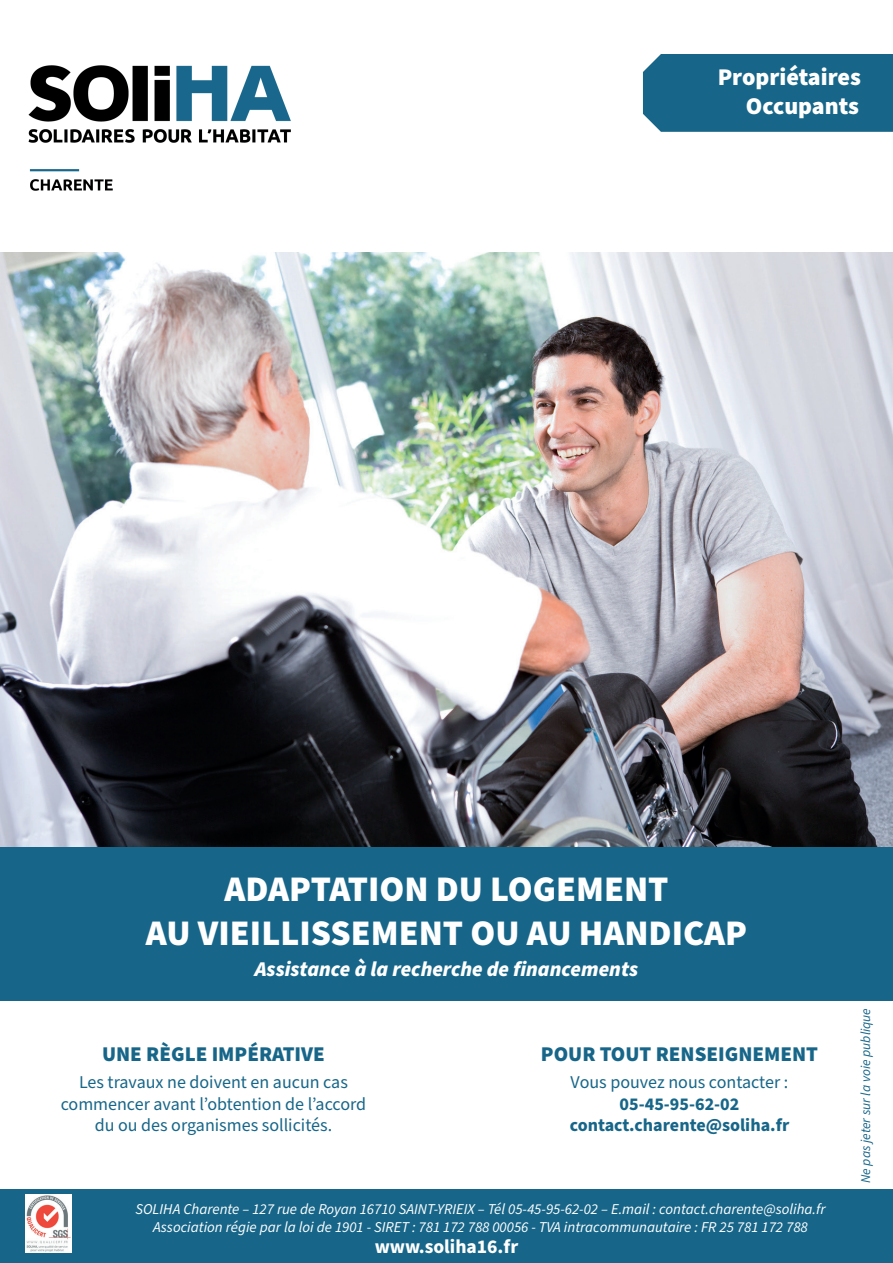
<style>
.page{position:relative;width:893px;height:1263px;background:#fff}
.page>*{position:absolute;margin:0;border:0;box-sizing:border-box;transform-origin:0 0}
.t1{font:900 36px/43.2px "Source Sans Pro";color:#fff;text-align:center}
.t2{font:900 24px/28.8px "Source Sans Pro";color:#fff;text-align:right}
.t3{font:900 21px "Source Sans Pro";color:#176689}
.t4{font:italic 900 21px "Source Sans Pro";color:#fff}
.t5{font:700 19.5px "Source Sans Pro";color:#fff}
.t6{font:18px/21.6px "Source Sans Pro";color:#176689;text-align:center}
.t7{font:700 18px/21.6px "Source Sans Pro";color:#176689;text-align:center}
.t8{font:italic 15px/18px "Source Sans Pro";color:#fff;text-align:center}
.t9{font:italic 13.5px "Source Sans Pro";color:#176689}
</style>
<div class="page">
<img style="left:1px;top:253px;width:891px;height:594px">
<div style="left:0;top:847px;width:893px;height:153px;background:#176689"></div>
<img style="left:28px;top:65px;width:263px;height:126px">
<div style="left:643px;top:54px;width:250px;height:78px;background:#176689"></div>
<div style="left:0;top:1189px;width:893px;height:74px;background:#176689"></div>
<img style="left:25px;top:1195px;width:47px;height:57px">
<h2 class="t2" style="left:718px;top:63px;width:145px">Propriétaires<br>Occupants</h2>
<h1 class="t1" style="left:146px;top:868px;width:603px">ADAPTATION DU LOGEMENT<br>AU VIEILLISSEMENT OU AU HANDICAP</h1>
<h3 class="t4" style="left:255px;top:954px;width:385px">Assistance à la recherche de financements</h3>
<h3 class="t3" style="left:102px;top:1039px;width:224px">UNE RÈGLE IMPÉRATIVE</h3>
<p class="t6" style="left:61px;top:1072px;width:307px">Les travaux ne doivent en aucun cas commencer avant l’obtention de l’accord du ou des organismes sollicités.</p>
<h3 class="t3" style="left:541px;top:1039px;width:279px">POUR TOUT RENSEIGNEMENT</h3>
<p class="t6" style="left:571px;top:1072px;width:219px">Vous pouvez nous contacter :</p>
<p class="t7" style="left:570px;top:1093px;width:221px">05-45-95-62-02 contact.charente@soliha.fr</p>
<p class="t8" style="left:136px;top:1201px;width:691px">SOLIHA Charente – 127 rue de Royan 16710 SAINT-YRIEIX – Tél 05-45-95-62-02 – E.mail : contact.charente@soliha.fr<br>Association régie par la loi de 1901 - SIRET : 781 172 788 00056 - TVA intracommunautaire : FR 25 781 172 788</p>
<h3 class="t5" style="left:375px;top:1233px;width:145px">www.soliha16.fr</h3>
<p class="t9" style="left:857px;top:1183px;width:176px;rotate:-90deg">Ne pas jeter sur la voie publique</p>
</div>
